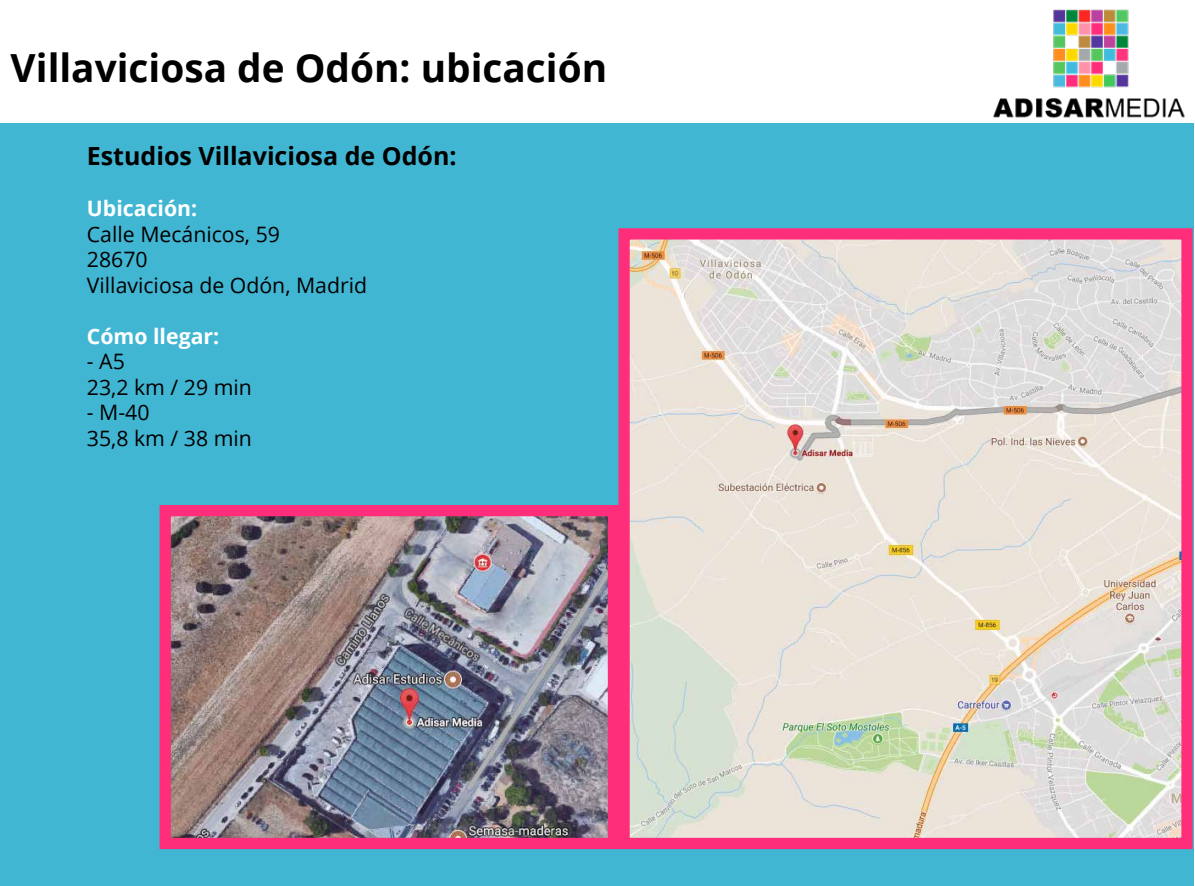
<style>
.page{position:relative;width:1195px;height:886px;background:#fff}
.page>*{position:absolute;margin:0;border:0;box-sizing:border-box;transform-origin:0 0}
.t1{font:700 38.75px "Open Sans";color:#000}
.t2{font:700 25px "Open Sans";color:#000}
.t3{font:21.25px/25.5px "Open Sans";color:#000}
.t4{font:700 21.25px "Open Sans";color:#fff}
</style>
<div class="page">
<img style="left:993px;top:9px;width:192px;height:109px">
<div style="left:1px;top:124px;width:1192px;height:762px;background:#41b6d3"></div>
<img style="left:630px;top:240px;width:550px;height:597px">
<div style="left:618px;top:228px;width:574px;height:621px;border:11px solid #ff2e7b"></div>
<img style="left:171px;top:517px;width:436px;height:320px">
<div style="left:159px;top:505px;width:460px;height:344px;border:11px solid #ff2e7b"></div>
<h1 class="t1" style="left:11px;top:40px;width:598px">Villaviciosa de Odón: ubicación</h1>
<p class="t2" style="left:87px;top:139px;width:371px">Estudios Villaviciosa de Odón:</p>
<p class="t4" style="left:87px;top:194px;width:112px">Ubicación:</p>
<p class="t3" style="left:87px;top:221px;width:282px">Calle Mecánicos, 59<br>28670<br>Villaviciosa de Odón, Madrid</p>
<p class="t4" style="left:87px;top:321px;width:134px">Cómo llegar:</p>
<p class="t3" style="left:87px;top:348px;width:166px">- A5<br>23,2 km / 29 min</p>
<p class="t3" style="left:87px;top:399px;width:166px">- M-40<br>35,8 km / 38 min</p>
</div>
